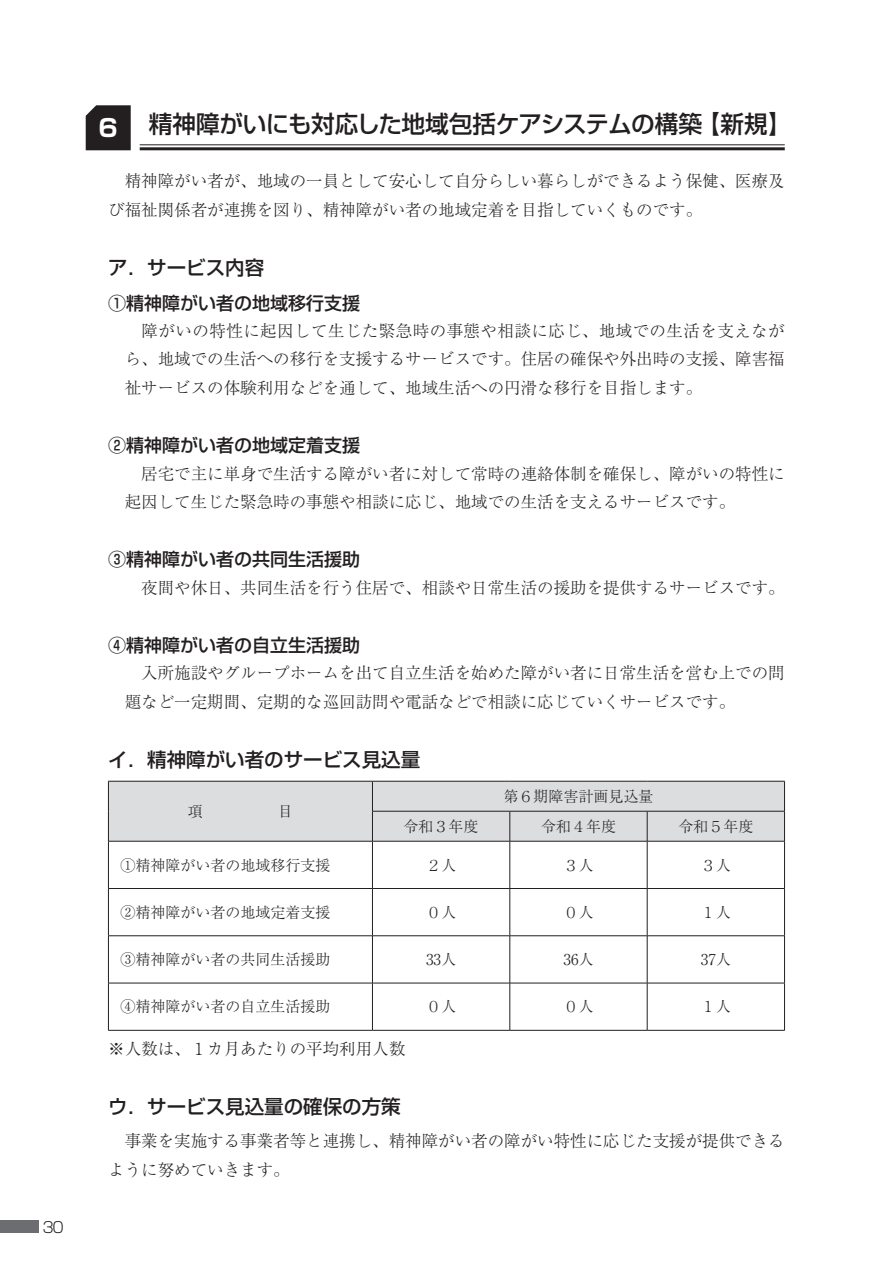
<style>
.page{position:relative;width:893px;height:1263px;background:#fff}
.page>*{position:absolute;margin:0;border:0;box-sizing:border-box;transform-origin:0 0}
.t1{font:500 24px "Shin Go Pr 6 N";letter-spacing:-.02em;color:#231f20}
.t2{font:500 19.5px "Shin Go Pr 6 N";color:#231f20}
.t3{font:500 18px "Shin Go Pr 6 N";color:#231f20}
.t4{font:300 16.5px/28.5px "Ryumin Pr 6 N";color:#231f20}
.t5{font:300 15px "Ryumin Pr 6 N";color:#231f20}
.t6{font:300 15px "Shin Go Pr 6 N";color:#231f20}
.s1{font-weight:700;color:#fff}
</style>
<div class="page">
<div style="left:109px;top:782px;width:675px;height:59px;background:#dcdddf"></div>
<hr style="left:108px;top:781px;width:264px;height:1px;background:#231f20">
<hr style="left:108px;top:781px;width:1px;height:30px;background:#231f20">
<hr style="left:372px;top:781px;width:138px;height:1px;background:#231f20">
<hr style="left:372px;top:781px;width:1px;height:30px;background:#231f20">
<hr style="left:510px;top:781px;width:137px;height:1px;background:#231f20">
<hr style="left:647px;top:781px;width:138px;height:1px;background:#231f20">
<hr style="left:784px;top:781px;width:1px;height:30px;background:#231f20">
<hr style="left:108px;top:811px;width:1px;height:30px;background:#231f20">
<hr style="left:372px;top:811px;width:138px;height:1px;background:#231f20">
<hr style="left:372px;top:811px;width:1px;height:30px;background:#231f20">
<hr style="left:510px;top:811px;width:137px;height:1px;background:#231f20">
<hr style="left:510px;top:811px;width:1px;height:30px;background:#231f20">
<hr style="left:647px;top:811px;width:138px;height:1px;background:#231f20">
<hr style="left:647px;top:811px;width:1px;height:30px;background:#231f20">
<hr style="left:784px;top:811px;width:1px;height:30px;background:#231f20">
<hr style="left:108px;top:841px;width:264px;height:1px;background:#231f20">
<hr style="left:108px;top:841px;width:1px;height:47px;background:#231f20">
<hr style="left:372px;top:841px;width:138px;height:1px;background:#231f20">
<hr style="left:372px;top:841px;width:1px;height:47px;background:#231f20">
<hr style="left:510px;top:841px;width:137px;height:1px;background:#231f20">
<hr style="left:510px;top:841px;width:1px;height:47px;background:#231f20">
<hr style="left:647px;top:841px;width:138px;height:1px;background:#231f20">
<hr style="left:647px;top:841px;width:1px;height:47px;background:#231f20">
<hr style="left:784px;top:841px;width:1px;height:47px;background:#231f20">
<hr style="left:108px;top:888px;width:264px;height:1px;background:#231f20">
<hr style="left:108px;top:889px;width:1px;height:46px;background:#231f20">
<hr style="left:372px;top:888px;width:138px;height:1px;background:#231f20">
<hr style="left:372px;top:889px;width:1px;height:46px;background:#231f20">
<hr style="left:510px;top:888px;width:137px;height:1px;background:#231f20">
<hr style="left:510px;top:889px;width:1px;height:46px;background:#231f20">
<hr style="left:647px;top:888px;width:138px;height:1px;background:#231f20">
<hr style="left:647px;top:889px;width:1px;height:46px;background:#231f20">
<hr style="left:784px;top:889px;width:1px;height:46px;background:#231f20">
<hr style="left:108px;top:935px;width:264px;height:1px;background:#231f20">
<hr style="left:108px;top:936px;width:1px;height:47px;background:#231f20">
<hr style="left:372px;top:935px;width:138px;height:1px;background:#231f20">
<hr style="left:372px;top:936px;width:1px;height:47px;background:#231f20">
<hr style="left:510px;top:935px;width:137px;height:1px;background:#231f20">
<hr style="left:510px;top:936px;width:1px;height:47px;background:#231f20">
<hr style="left:647px;top:935px;width:138px;height:1px;background:#231f20">
<hr style="left:647px;top:936px;width:1px;height:47px;background:#231f20">
<hr style="left:784px;top:936px;width:1px;height:47px;background:#231f20">
<hr style="left:108px;top:983px;width:264px;height:1px;background:#231f20">
<hr style="left:108px;top:983px;width:1px;height:47px;background:#231f20">
<hr style="left:372px;top:983px;width:138px;height:1px;background:#231f20">
<hr style="left:372px;top:983px;width:1px;height:47px;background:#231f20">
<hr style="left:510px;top:983px;width:137px;height:1px;background:#231f20">
<hr style="left:510px;top:983px;width:1px;height:47px;background:#231f20">
<hr style="left:647px;top:983px;width:138px;height:1px;background:#231f20">
<hr style="left:647px;top:983px;width:1px;height:47px;background:#231f20">
<hr style="left:784px;top:983px;width:1px;height:47px;background:#231f20">
<hr style="left:108px;top:1030px;width:264px;height:1px;background:#231f20">
<hr style="left:372px;top:1030px;width:138px;height:1px;background:#231f20">
<hr style="left:510px;top:1030px;width:137px;height:1px;background:#231f20">
<hr style="left:647px;top:1030px;width:138px;height:1px;background:#231f20">
<svg style="left:86px;top:105px;width:45px;height:45px;background:#2b2728"></svg>
<hr style="left:140px;top:144px;width:645px;height:1px;background:#231f20">
<hr style="left:140px;top:147px;width:645px;height:3px;background:#231f20">
<div style="left:0;top:1220px;width:38px;height:13px;background:#6c6d70"></div>
<p class="t6" style="left:43px;top:1214px;width:23px">30</p>
<h1 class="t1" style="left:96px;top:104px;width:697px"><span class="s1">６</span> 精神障がいにも対応した地域包括ケアシステムの構築【新規】</h1>
<p class="t4" style="left:108px;top:166px;width:678px">　精神障がい者が、地域の一員として安心して自分らしい暮らしができるよう保健、医療及び福祉関係者が連携を図り、精神障がい者の地域定着を目指していくものです。</p>
<p class="t2" style="left:108px;top:252px;width:157px">ア．サービス内容</p>
<p class="t3" style="left:108px;top:288px;width:253px">①精神障がい者の地域移行支援</p>
<p class="t4" style="left:125px;top:316px;width:661px;text-align:justify">　障がいの特性に起因して生じた緊急時の事態や相談に応じ、地域での生活を支えながら、地域での生活への移行を支援するサービスです。住居の確保や外出時の支援、障害福祉サービスの体験利用などを通して、地域生活への円滑な移行を目指します。</p>
<p class="t3" style="left:108px;top:431px;width:253px">②精神障がい者の地域定着支援</p>
<p class="t4" style="left:125px;top:458px;width:661px">　居宅で主に単身で生活する障がい者に対して常時の連絡体制を確保し、障がいの特性に起因して生じた緊急時の事態や相談に応じ、地域での生活を支えるサービスです。</p>
<p class="t3" style="left:108px;top:545px;width:253px">③精神障がい者の共同生活援助</p>
<p class="t4" style="left:125px;top:572px;width:661px">　夜間や休日、共同生活を行う住居で、相談や日常生活の援助を提供するサービスです。</p>
<p class="t3" style="left:108px;top:630px;width:253px">④精神障がい者の自立生活援助</p>
<p class="t4" style="left:125px;top:658px;width:661px">　入所施設やグループホームを出て自立生活を始めた障がい者に日常生活を営む上での問題など一定期間、定期的な巡回訪問や電話などで相談に応じていくサービスです。</p>
<p class="t2" style="left:108px;top:744px;width:313px">イ．精神障がい者のサービス見込量</p>
<p class="t5" style="left:503px;top:784px;width:151px">第６期障害計画見込量</p>
<p class="t5" style="left:404px;top:814px;width:76px">令和３年度</p>
<p class="t5" style="left:541px;top:814px;width:76px">令和４年度</p>
<p class="t5" style="left:678px;top:814px;width:76px">令和５年度</p>
<p class="t5" style="left:120px;top:853px;width:211px">①精神障がい者の地域移行支援</p>
<p class="t5" style="left:426px;top:853px;width:31px">２人</p>
<p class="t5" style="left:563px;top:853px;width:31px">３人</p>
<p class="t5" style="left:701px;top:853px;width:31px">３人</p>
<p class="t5" style="left:120px;top:900px;width:211px">②精神障がい者の地域定着支援</p>
<p class="t5" style="left:426px;top:900px;width:31px">０人</p>
<p class="t5" style="left:563px;top:900px;width:31px">０人</p>
<p class="t5" style="left:701px;top:900px;width:31px">１人</p>
<p class="t5" style="left:120px;top:948px;width:211px">③精神障がい者の共同生活援助</p>
<p class="t5" style="left:426px;top:948px;width:31px">33人</p>
<p class="t5" style="left:563px;top:948px;width:31px">36人</p>
<p class="t5" style="left:701px;top:948px;width:31px">37人</p>
<p class="t5" style="left:120px;top:995px;width:211px">④精神障がい者の自立生活援助</p>
<p class="t5" style="left:426px;top:995px;width:31px">０人</p>
<p class="t5" style="left:563px;top:995px;width:31px">０人</p>
<p class="t5" style="left:701px;top:995px;width:31px">１人</p>
<p class="t4" style="left:108px;top:1033px;width:298px">※人数は、１カ月あたりの平均利用人数</p>
<p class="t2" style="left:108px;top:1091px;width:294px">ウ．サービス見込量の確保の方策</p>
<p class="t4" style="left:108px;top:1126px;width:678px">　事業を実施する事業者等と連携し、精神障がい者の障がい特性に応じた支援が提供できるように努めていきます。</p>
</div>
